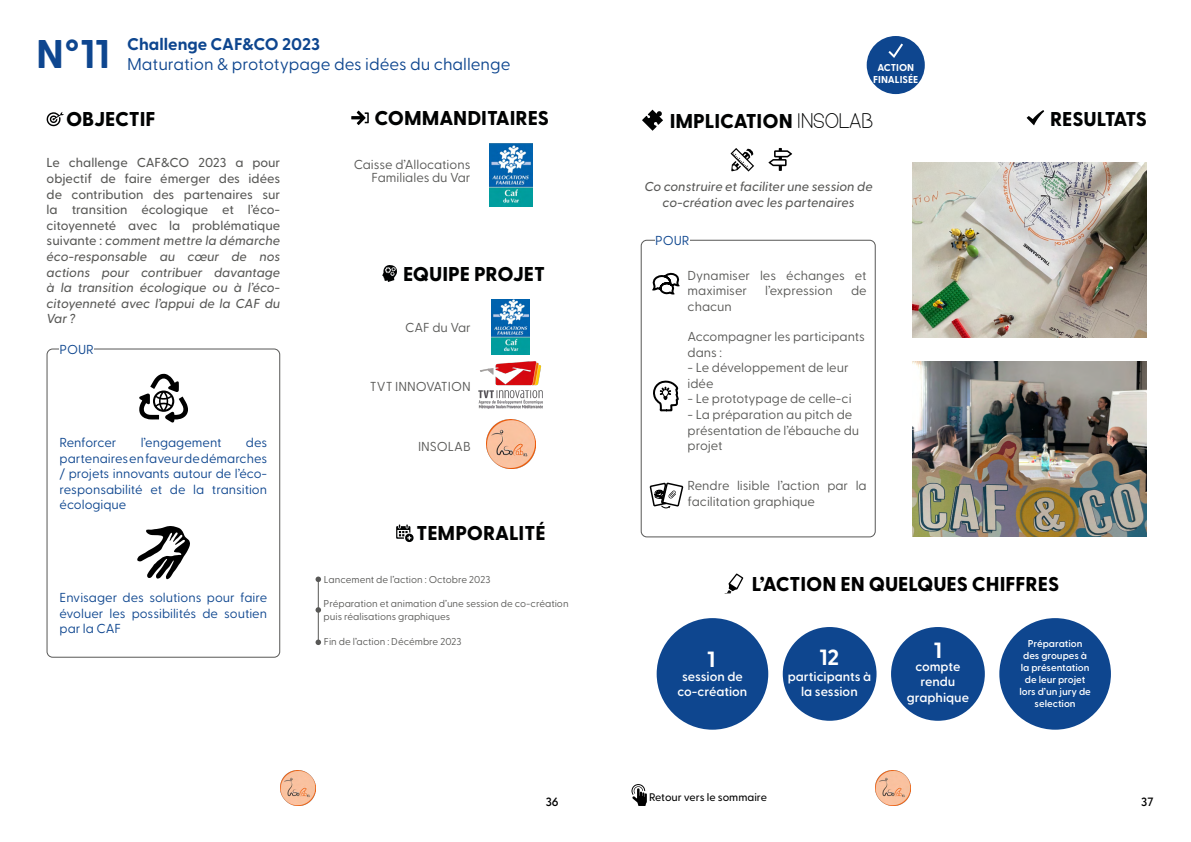
<style>
.page{position:relative;width:1191px;height:842px;background:#fff}
.page>*{position:absolute;margin:0;border:0;box-sizing:border-box;transform-origin:0 0}
.t1{font:700 40px "Greycliff CF";color:#0e468f}
.t2{font:700 22px "Greycliff CF";color:#fff}
.t3{font:800 20px "Greycliff CF";color:#010202}
.t4{font:800 20px "Greycliff CF";color:#000}
.t5{font:17px "Greycliff CF";color:#0e468f}
.t6{font:700 17px "Greycliff CF";color:#0e468f}
.t7{font:500 13px/15.6px "Greycliff CF";color:#585856;text-align:justify}
.t8{font:13px/15.6px "Greycliff CF";color:#585856}
.t9{font:13px/15.6px "Greycliff CF";color:#0e468f;text-align:justify}
.t10{font:italic 500 13px/15.6px "Greycliff CF";color:#585856;text-align:center}
.t11{font:600 13px/15.6px "Greycliff CF";color:#fff;text-align:center}
.t12{font:13px "Greycliff CF";letter-spacing:-.02em;color:#0e468f}
.t13{font:600 12px "Greycliff CF";color:#000}
.t14{font:500 11px "Greycliff CF";color:#000}
.t15{font:10px/13px "Greycliff CF";color:#585856}
.t16{font:600 10px/12px "Greycliff CF";color:#fff;text-align:center}
.t17{font:700 10px/12px "Greycliff CF";color:#fff;text-align:center}
.s1{font-style:italic}
.s2{font-family:"Bavro";font-weight:400}
</style>
<div class="page">
<img style="left:280px;top:770px;width:35px;height:35px">
<img style="left:876px;top:770px;width:34px;height:35px">
<svg style="left:631px;top:784px;width:16px;height:22px"></svg>
<div style="left:999px;top:618px;width:112px;height:112px;background:#0e468f;border-radius:50%"></div>
<div style="left:782px;top:627px;width:94px;height:94px;background:#0e468f;border-radius:50%"></div>
<div style="left:891px;top:627px;width:93px;height:94px;background:#0e468f;border-radius:50%"></div>
<svg style="left:47px;top:112px;width:17px;height:14px"></svg>
<svg style="left:351px;top:111px;width:18px;height:14px"></svg>
<svg style="left:382px;top:265px;width:15px;height:17px"></svg>
<svg style="left:396px;top:524px;width:17px;height:18px"></svg>
<div style="left:47px;top:348px;width:233px;height:310px;border:1px solid #575756;border-radius:6px"></div>
<div style="left:60px;top:343px;width:34px;height:11px;background:#fff"></div>
<svg style="left:727px;top:573px;width:16px;height:20px"></svg>
<div style="left:656px;top:618px;width:112px;height:112px;background:#0e468f;border-radius:50%"></div>
<svg style="left:1026px;top:110px;width:18px;height:15px"></svg>
<svg style="left:730px;top:148px;width:24px;height:24px"></svg>
<svg style="left:768px;top:148px;width:24px;height:23px"></svg>
<div style="left:640px;top:240px;width:235px;height:297px;border:1px solid #575756;border-radius:6px"></div>
<div style="left:655px;top:234px;width:34px;height:11px;background:#fff"></div>
<svg style="left:642px;top:110px;width:21px;height:21px"></svg>
<div style="left:866px;top:36px;width:58px;height:58px;background:#0e468f;border-radius:50%"></div>
<svg style="left:888px;top:43px;width:15px;height:15px"></svg>
<img style="left:489px;top:143px;width:43px;height:64px">
<img style="left:478px;top:361px;width:65px;height:48px">
<img style="left:486px;top:419px;width:49px;height:50px">
<img style="left:492px;top:299px;width:38px;height:55px">
<hr style="left:318px;top:579px;width:1px;height:63px;background:#585856">
<svg style="left:315px;top:607px;width:6px;height:6px"></svg>
<svg style="left:315px;top:576px;width:6px;height:6px"></svg>
<svg style="left:315px;top:639px;width:6px;height:6px"></svg>
<svg style="left:650px;top:239px;width:30px;height:56px"></svg>
<svg style="left:653px;top:380px;width:26px;height:32px"></svg>
<svg style="left:650px;top:482px;width:34px;height:27px"></svg>
<img style="left:912px;top:361px;width:234px;height:175px">
<img style="left:912px;top:162px;width:234px;height:176px">
<svg style="left:139px;top:374px;width:49px;height:49px"></svg>
<svg style="left:137px;top:526px;width:53px;height:53px"></svg>
<h1 class="t1" style="left:36px;top:24px;width:75px">N°11</h1>
<h3 class="t6" style="left:127px;top:31px;width:194px">Challenge CAF&amp;CO 2023</h3>
<h3 class="t5" style="left:127px;top:51px;width:385px">Maturation &amp; prototypage des idées du challenge</h3>
<h3 class="t3" style="left:66px;top:104px;width:91px">OBJECTIF</h3>
<h3 class="t3" style="left:374px;top:103px;width:176px">COMMANDITAIRES</h3>
<p class="t7" style="left:47px;top:154px;width:235px">Le challenge CAF&amp;CO 2023 a pour objectif de faire émerger des idées de contribution des partenaires sur la transition écologique et l’éco&shy;citoyenneté avec la problématique suivante : <span class="s1">comment mettre la démarche éco-responsable au cœur de nos actions pour contribuer davantage à la transition écologique ou à l’éco&shy;citoyenneté avec l’appui de la CAF du Var ?</span></p>
<p class="t9" style="left:60px;top:340px;width:36px">POUR</p>
<p class="t12" style="left:60px;top:433px;width:58px">Renforcer</p>
<p class="t9" style="left:141px;top:434px;width:82px">l’engagement</p>
<p class="t9" style="left:60px;top:434px;width:209px;text-indent:186px">des partenaires en faveur de démarches / projets innovants autour de l’éco&shy;responsabilité et de la transition écologique</p>
<p class="t9" style="left:60px;top:589px;width:209px">Envisager des solutions pour faire évoluer les possibilités de soutien par la CAF</p>
<p class="t8" style="left:354px;top:157px;width:118px;line-height:13px;text-align:right">Caisse d’Allocations<br>Familiales du Var</p>
<h3 class="t3" style="left:403px;top:258px;width:143px">EQUIPE PROJET</h3>
<p class="t8" style="left:405px;top:318px;width:67px">CAF du Var</p>
<p class="t8" style="left:370px;top:377px;width:102px">TVT INNOVATION</p>
<p class="t8" style="left:418px;top:437px;width:54px">INSOLAB</p>
<h3 class="t3" style="left:416px;top:517px;width:131px">TEMPORALITÉ</h3>
<p class="t15" style="left:324px;top:572px;width:168px">Lancement de l’action : Octobre 2023</p>
<p class="t15" style="left:324px;top:596px;width:246px">Préparation et animation d’une session de co-création puis réalisations graphiques</p>
<p class="t15" style="left:324px;top:634px;width:139px">Fin de l’action : Décémbre 2023</p>
<p class="t17" style="left:873px;top:61px;width:47px">ACTION<br>FINALISÉE</p>
<h3 class="t3" style="left:670px;top:106px;width:205px">IMPLICATION <span class="s2">INSOLAB</span></h3>
<h3 class="t3" style="left:1050px;top:103px;width:98px">RESULTATS</h3>
<p class="t10" style="left:644px;top:178px;width:230px">Co construire et faciliter une session de co-création avec les partenaires</p>
<p class="t9" style="left:655px;top:231px;width:36px">POUR</p>
<p class="t8" style="left:687px;top:266px;width:181px">Dynamiser les échanges et maximiser</p>
<p class="t8" style="left:765px;top:282px;width:69px">l’expression</p>
<p class="t8" style="left:851px;top:282px;width:17px">de</p>
<p class="t8" style="left:687px;top:298px;width:46px">chacun</p>
<p class="t8" style="left:687px;top:328px;width:179px">Accompagner les participants dans :</p>
<p class="t8" style="left:687px;top:359px;width:162px">- Le développement de leur idée</p>
<p class="t8" style="left:687px;top:390px;width:165px">- Le prototypage de celle-ci</p>
<p class="t8" style="left:687px;top:406px;width:173px">- La préparation au pitch de présentation de l’ébauche du projet</p>
<p class="t8" style="left:687px;top:477px;width:181px">Rendre lisible l’action par la facilitation graphique</p>
<h3 class="t4" style="left:752px;top:569px;width:309px">L’ACTION EN QUELQUES CHIFFRES</h3>
<h2 class="t2" style="left:707px;top:642px;width:9px">1</h2>
<p class="t11" style="left:677px;top:668px;width:71px">session de co-création</p>
<h2 class="t2" style="left:819px;top:641px;width:21px">12</h2>
<p class="t11" style="left:788px;top:668px;width:85px">participants à la session</p>
<h2 class="t2" style="left:934px;top:633px;width:9px">1</h2>
<p class="t11" style="left:907px;top:658px;width:64px">compte rendu graphique</p>
<p class="t16" style="left:1019px;top:637px;width:73px">Préparation des groupes à la présentation de leur projet lors d’un jury de selection</p>
<p class="t14" style="left:649px;top:789px;width:119px">Retour vers le sommaire</p>
<p class="t13" style="left:546px;top:793px;width:14px">36</p>
<p class="t13" style="left:1141px;top:793px;width:14px">37</p>
</div>
